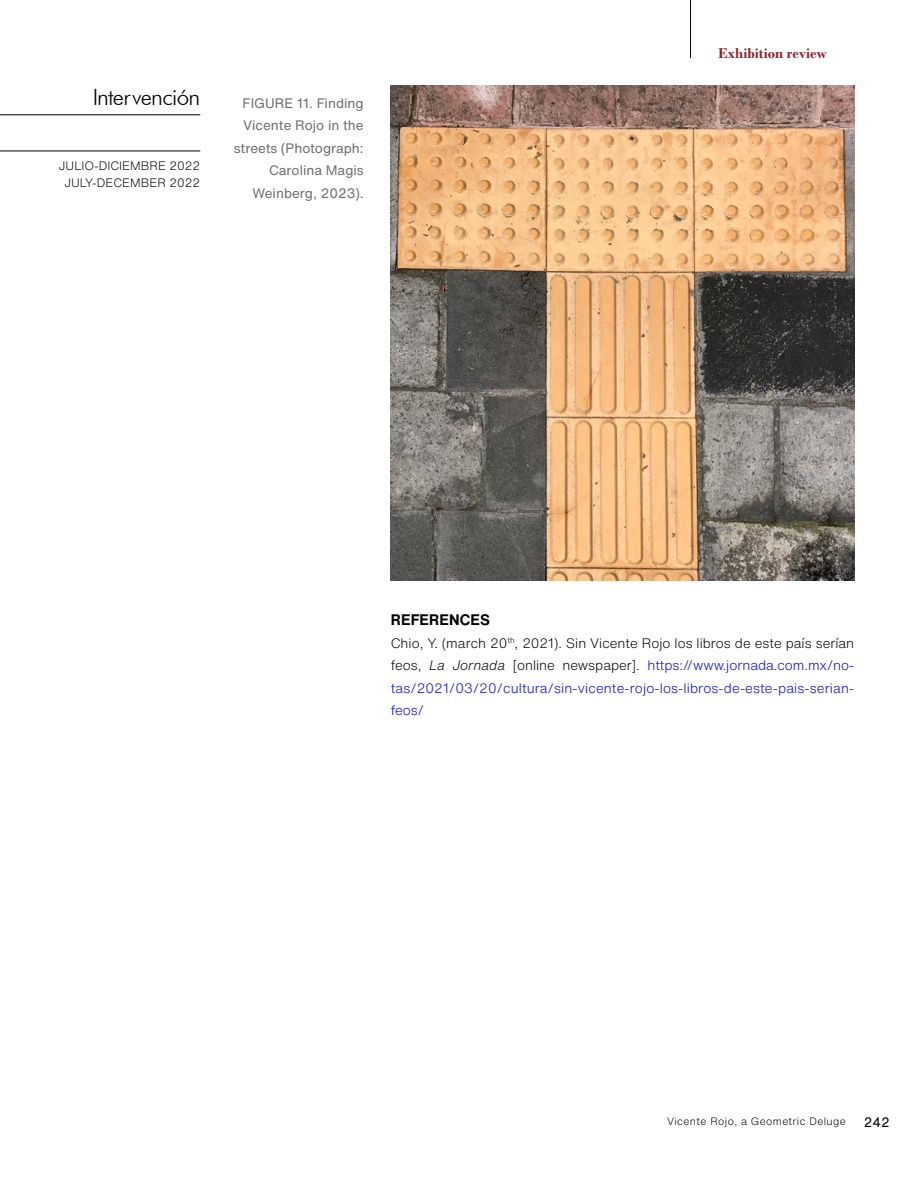
<style>
.page{position:relative;width:918px;height:1188px;background:#fff}
.page>*{position:absolute;margin:0;border:0;box-sizing:border-box;transform-origin:0 0}
.t1{font:300 22.5px "Futura BT";letter-spacing:-.03em;color:#000}
.t2{font:700 15px "Bodoni";color:#8b2830}
.t3{font:700 15px "Helvetica Now Text";letter-spacing:.01em;color:#000}
.t4{font:13.5px/22.5px "Helvetica Now Text Light 2";letter-spacing:.01em;color:#00f;text-align:justify}
.t5{font:13.5px/22.5px "Helvetica Now Text";color:#706f6f;text-align:right}
.t6{font:13.5px "Helvetica Now Text";color:#000}
.t7{font:12px/16.5px "Helvetica Now Text Light 2";color:#000;text-align:center}
.t8{font:10.5px "Helvetica Now Text Light 2";letter-spacing:.04em;color:#000}
.s1{color:#000}
.s2{font-family:"Helvetica Now Text";font-weight:300;font-style:italic;color:#000}
</style>
<div class="page">
<hr style="left:690px;top:0;width:1px;height:58px;background:#000">
<hr style="left:0;top:115px;width:200px;height:1px;background:#000">
<hr style="left:0;top:151px;width:200px;height:1px;background:#000">
<img style="left:391px;top:85px;width:463px;height:495px">
<h1 class="t1" style="left:93px;top:83px;width:109px">Intervención</h1>
<p class="t7" style="left:59px;top:157px;width:143px">JULIO-DICIEMBRE 2022<br>JULY-DECEMBER 2022</p>
<p class="t5" style="left:234px;top:91px;width:132px">FIGURE 11. Finding<br>Vicente Rojo in the streets (Photograph:<br>Carolina Magis<br>Weinberg, 2023).</p>
<p class="t2" style="left:718px;top:44px;width:110px">Exhibition review</p>
<p class="t3" style="left:391px;top:608px;width:101px">REFERENCES</p>
<p class="t4" style="left:391px;top:631px;width:465px"><span class="s1">Chio, Y. (march 20</span><sup>th</sup><span class="s1">, 2021). Sin Vicente Rojo los libros de este país serían feos,</span> <span class="s2">La Jornada</span> <span class="s1">[online newspaper].</span> https://www.jornada.com.mx/no&shy;tas/2021/03/20/cultura/sin-vicente-rojo-los-libros-de-este-pais-serian&shy;feos/</p>
<p class="t8" style="left:667px;top:1114px;width:180px">Vicente Rojo, a Geometric Deluge</p>
<p class="t6" style="left:864px;top:1112px;width:27px">242</p>
</div>
